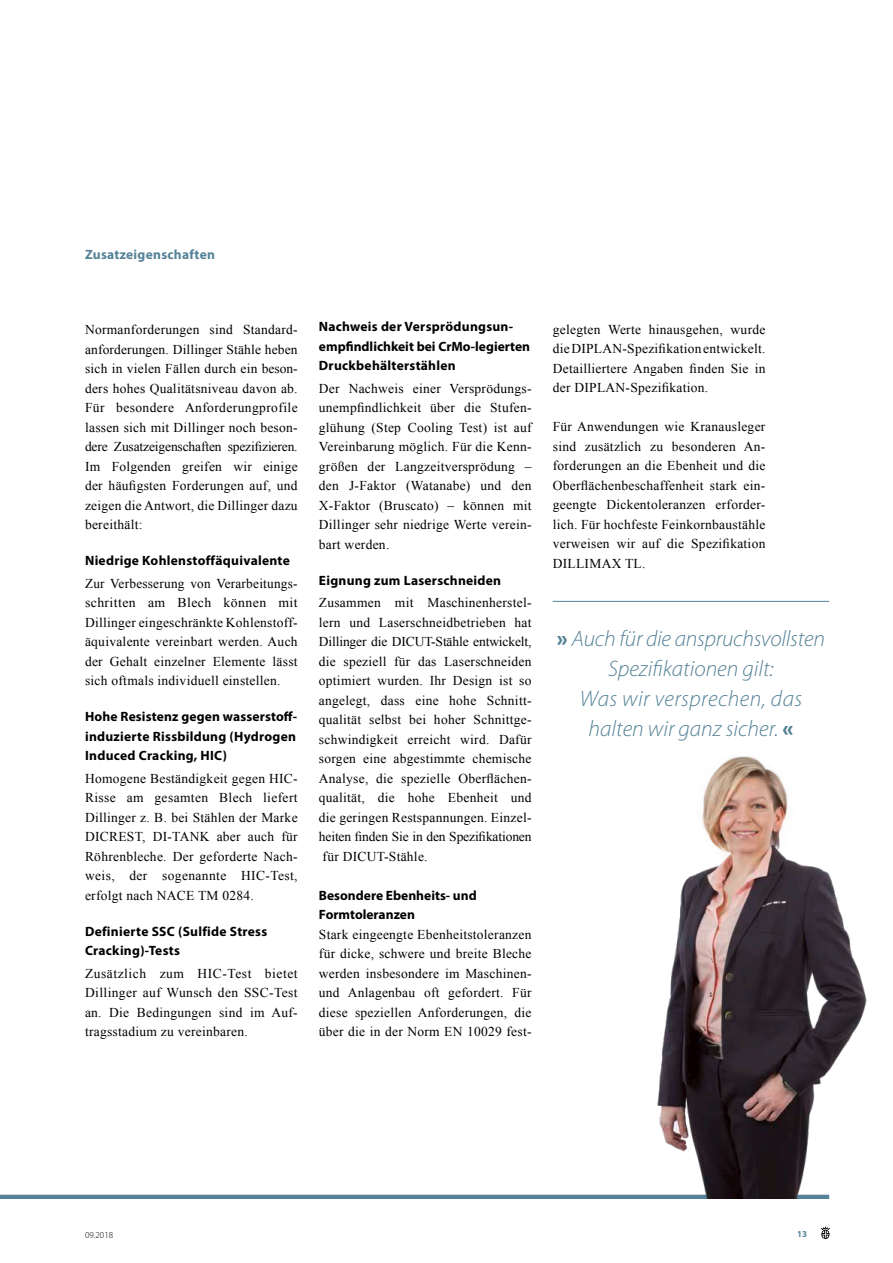
<style>
.page{position:relative;width:893px;height:1263px;background:#fff}
.page>*{position:absolute;margin:0;border:0;box-sizing:border-box;transform-origin:0 0}
.t1{font:italic 300 22.5px/30px "Myriad Pro";color:#558297;text-align:center}
.t2{font:13.5px/19.5px "Times New Roman";letter-spacing:.02em;color:#000;text-align:justify}
.t3{font:700 13.5px/19.5px "Myriad Pro";letter-spacing:.02em;color:#000}
.t4{font:700 13.5px/19.5px "Myriad Pro";color:#000}
.t5{font:700 13.5px "Myriad Pro";letter-spacing:.02em;color:#558297}
.t6{font:300 9px "Myriad Pro";color:#000}
.t7{font:700 9px "Myriad Pro";color:#558297}
.s1{font-weight:900;font-style:normal}
</style>
<div class="page">
<hr style="left:0;top:1195px;width:829px;height:4px;background:#558297">
<hr style="left:553px;top:601px;width:276px;height:1px;background:#558297">
<img style="left:578px;top:756px;width:289px;height:443px">
<svg style="left:821px;top:1226px;width:9px;height:13px"></svg>
<p class="t5" style="left:85px;top:246px;width:131px">Zusatzeigenschaften</p>
<p class="t2" style="left:85px;top:320px;width:214px">Normanforderungen sind Standard&shy;anforderungen. Dillinger Stähle heben sich in vielen Fällen durch ein beson&shy;ders hohes Qualitätsniveau davon ab.<br>Für besondere Anforderungprofile lassen sich mit Dillinger noch beson&shy;dere Zusatzeigenschaften spezifizieren.<br>Im Folgenden greifen wir einige der häufigsten Forderungen auf, und zeigen die Antwort, die Dillinger dazu bereithält:</p>
<p class="t3" style="left:85px;top:550px;width:206px">Niedrige Kohlenstoffäquivalente</p>
<p class="t2" style="left:85px;top:573px;width:214px">Zur Verbesserung von Verarbeitungs&shy;schritten am Blech können mit Dillinger eingeschränkte Kohlenstoff&shy;äquivalente vereinbart werden. Auch der Gehalt einzelner Elemente lässt sich oftmals individuell einstellen.</p>
<p class="t3" style="left:85px;top:706px;width:214px;text-align:justify">Hohe Resistenz gegen wasserstoff&shy;induzierte Rissbildung (Hydrogen Induced Cracking, HIC)</p>
<p class="t2" style="left:85px;top:768px;width:214px">Homogene Beständigkeit gegen HIC-Risse am gesamten Blech liefert Dillinger z. B. bei Stählen der Marke DICREST, DI-TANK aber auch für Röhrenbleche. Der geforderte Nach&shy;weis, der sogenannte HIC-Test, erfolgt nach NACE TM 0284.</p>
<p class="t3" style="left:85px;top:921px;width:184px">Definierte SSC (Sulfide Stress<br>Cracking)-Tests</p>
<p class="t2" style="left:85px;top:963px;width:214px">Zusätzlich zum HIC-Test bietet Dillinger auf Wunsch den SSC-Test an. Die Bedingungen sind im Auf&shy;tragsstadium zu vereinbaren.</p>
<p class="t3" style="left:319px;top:316px;width:213px">Nachweis der Versprödungsun&shy;empfindlichkeit bei CrMo-legierten<br>Druckbehälterstählen</p>
<p class="t2" style="left:319px;top:378px;width:214px">Der Nachweis einer Versprödungs&shy;unempfindlichkeit über die Stufen&shy;glühung (Step Cooling Test) ist auf Vereinbarung möglich. Für die Kenn&shy;größen der Langzeitversprödung – den J-Faktor (Watanabe) und den X-Faktor (Bruscato) – können mit Dillinger sehr niedrige Werte verein&shy;bart werden.</p>
<p class="t3" style="left:319px;top:570px;width:184px">Eignung zum Laserschneiden</p>
<p class="t2" style="left:319px;top:593px;width:214px">Zusammen mit Maschinenherstel&shy;lern und Laserschneidbetrieben hat Dillinger die DICUT-Stähle entwickelt, die speziell für das Laserschneiden optimiert wurden. Ihr Design ist so angelegt, dass eine hohe Schnitt&shy;qualität selbst bei hoher Schnittge&shy;schwindigkeit erreicht wird. Dafür sorgen eine abgestimmte chemische Analyse, die spezielle Oberflächen&shy;qualität, die hohe Ebenheit und die geringen Restspannungen. Einzel&shy;heiten finden Sie in den Spezifikationen für DICUT-Stähle.</p>
<p class="t4" style="left:319px;top:885px;width:159px">Besondere Ebenheits- und<br>Formtoleranzen</p>
<p class="t2" style="left:319px;top:924px;width:214px">Stark eingeengte Ebenheitstoleranzen für dicke, schwere und breite Bleche werden insbesondere im Maschinen&shy;und Anlagenbau oft gefordert. Für diese speziellen Anforderungen, die über die in der Norm EN 10029 fest-</p>
<p class="t2" style="left:553px;top:319px;width:214px">gelegten Werte hinausgehen, wurde die DIPLAN-Spezifikation entwickelt.<br>Detailliertere Angaben finden Sie in der DIPLAN-Spezifikation.</p>
<p class="t2" style="left:553px;top:417px;width:214px">Für Anwendungen wie Kranausleger sind zusätzlich zu besonderen An&shy;forderungen an die Ebenheit und die Oberflächenbeschaffenheit stark ein&shy;geengte Dickentoleranzen erforder&shy;lich. Für hochfeste Feinkornbaustähle verweisen wir auf die Spezifikation DILLIMAX TL.</p>
<h1 class="t1" style="left:557px;top:624px;width:270px"><span class="s1">»</span> Auch für die anspruchsvollsten<br>Spezifikationen gilt:<br>Was wir versprechen, das halten wir ganz sicher. <span class="s1">«</span></h1>
<p class="t6" style="left:85px;top:1230px;width:30px">09.2018</p>
<p class="t7" style="left:797px;top:1228px;width:11px">13</p>
</div>
